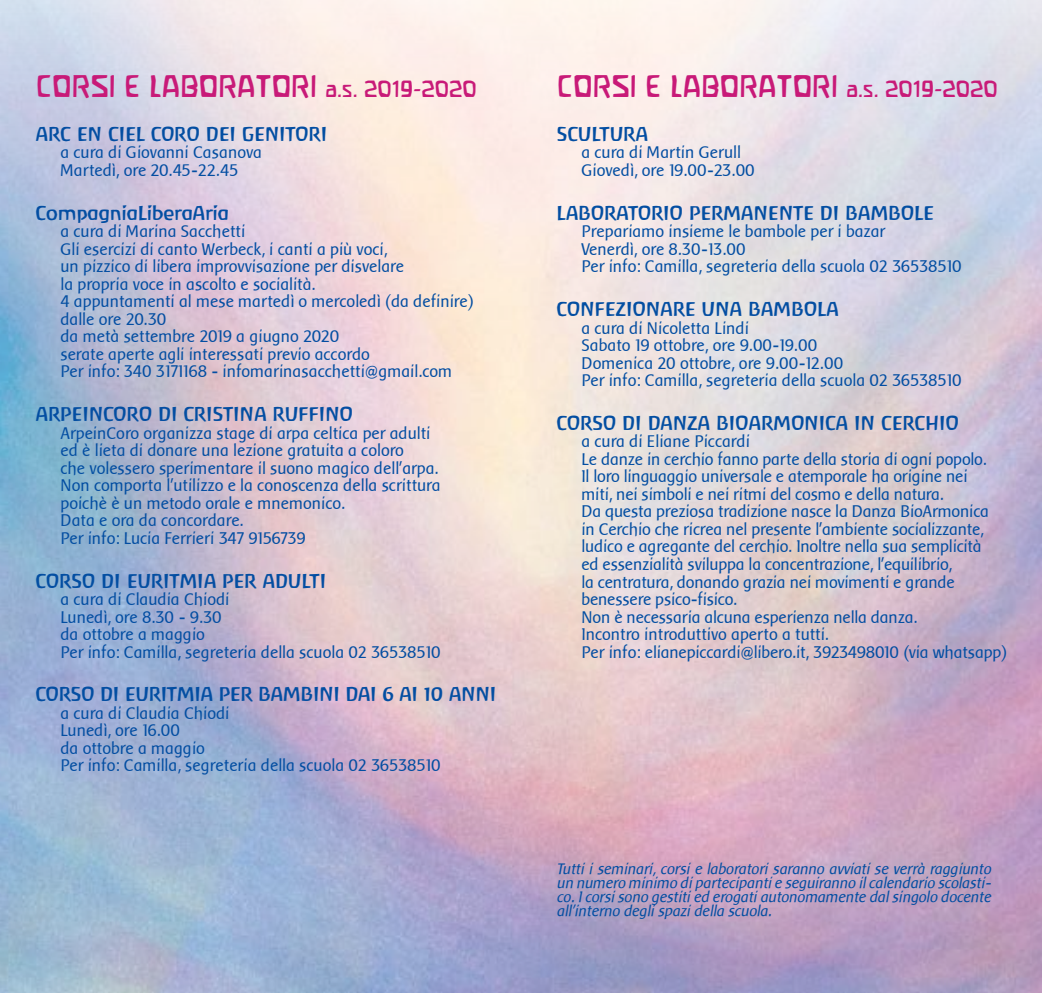
<style>
.page{position:relative;width:1042px;height:993px;background:#fff}
.page>*{position:absolute;margin:0;border:0;box-sizing:border-box;transform-origin:0 0}
.t1{font:28px "Waldorfschrift";color:#c81a78}
.t2{font:19.25px "Baar Antropos Aidfont";color:#034ea2}
.t3{font:17.5px/17.5px "Baar Sophia";color:#034ea2}
.t4{font:italic 15.75px/14px "Baar Sophia";letter-spacing:-.005em;color:#034ea2;text-align:justify}
.s1{font-size:21px}
</style>
<div class="page">
<img style="left:0;top:0;width:1042px;height:992px">
<h1 class="t1" style="left:36px;top:70px;width:442px">CORSI E LABORATORI <span class="s1">a.s. 2019-2020</span></h1>
<p class="t2" style="left:36px;top:122px;width:293px">ARC EN CIEL CORO DEI GENITORI</p>
<p class="t3" style="left:61px;top:144px;width:203px">a cura di Giovanni Casanova<br>Martedì, ore 20.45-22.45</p>
<p class="t2" style="left:36px;top:201px;width:195px">CompagniaLiberaAria</p>
<p class="t3" style="left:61px;top:223px;width:415px">a cura di Marina Sacchetti<br>Gli esercizi di canto Werbeck, i canti a più voci,<br>un pizzico di libera improvvisazione per disvelare<br>la propria voce in ascolto e socialità.<br>4 appuntamenti al mese martedì o mercoledì (da definire) dalle ore 20.30<br>da metà settembre 2019 a giugno 2020<br>serate aperte agli interessati previo accordo<br>Per info: 340 3171168 - infomarinasacchetti@gmail.com</p>
<p class="t2" style="left:36px;top:402px;width:319px">ARPEINCORO DI CRISTINA RUFFINO</p>
<p class="t3" style="left:61px;top:424px;width:381px">ArpeinCoro organizza stage di arpa celtica per adulti ed è lieta di donare una lezione gratuita a coloro<br>che volessero sperimentare il suono magico dell’arpa.<br>Non comporta l’utilizzo e la conoscenza della scrittura poichè è un metodo orale e mnemonico.<br>Data e ora da concordare.<br>Per info: Lucia Ferrieri 347 9156739</p>
<p class="t2" style="left:36px;top:568px;width:292px">CORSO DI EURITMIA PER ADULTI</p>
<p class="t3" style="left:61px;top:590px;width:382px">a cura di Claudia Chiodi<br>Lunedì, ore 8.30 - 9.30<br>da ottobre a maggio<br>Per info: Camilla, segreteria della scuola 02 36538510</p>
<p class="t2" style="left:36px;top:682px;width:462px">CORSO DI EURITMIA PER BAMBINI DAI 6 AI 10 ANNI</p>
<p class="t3" style="left:61px;top:704px;width:382px">a cura di Claudia Chiodi<br>Lunedì, ore 16.00<br>da ottobre a maggio<br>Per info: Camilla, segreteria della scuola 02 36538510</p>
<h1 class="t1" style="left:557px;top:70px;width:442px">CORSI E LABORATORI <span class="s1">a.s. 2019-2020</span></h1>
<p class="t2" style="left:557px;top:122px;width:93px">SCULTURA</p>
<p class="t3" style="left:582px;top:144px;width:175px">a cura di Martin Gerull<br>Giovedì, ore 19.00-23.00</p>
<p class="t2" style="left:557px;top:201px;width:379px">LABORATORIO PERMANENTE DI BAMBOLE</p>
<p class="t3" style="left:582px;top:223px;width:382px">Prepariamo insieme le bambole per i bazar<br>Venerdì, ore 8.30-13.00<br>Per info: Camilla, segreteria della scuola 02 36538510</p>
<p class="t2" style="left:557px;top:297px;width:283px">CONFEZIONARE UNA BAMBOLA</p>
<p class="t3" style="left:582px;top:319px;width:382px">a cura di Nicoletta Lindi<br>Sabato 19 ottobre, ore 9.00-19.00<br>Domenica 20 ottobre, ore 9.00-12.00<br>Per info: Camilla, segreteria della scuola 02 36538510</p>
<p class="t2" style="left:557px;top:411px;width:404px">CORSO DI DANZA BIOARMONICA IN CERCHIO</p>
<p class="t3" style="left:582px;top:433px;width:427px">a cura di Eliane Piccardi<br>Le danze in cerchio fanno parte della storia di ogni popolo.<br>Il loro linguaggio universale e atemporale ha origine nei<br>miti, nei simboli e nei ritmi del cosmo e della natura.<br>Da questa preziosa tradizione nasce la Danza BioArmonica<br>in Cerchio che ricrea nel presente l’ambiente socializzante, ludico e agregante del cerchio. Inoltre nella sua semplicità<br>ed essenzialità sviluppa la concentrazione, l’equilibrio,<br>la centratura, donando grazia nei movimenti e grande benessere psico-fisico.<br>Non è necessaria alcuna esperienza nella danza.<br>Incontro introduttivo aperto a tutti.<br>Per info: elianepiccardi@libero.it, 3923498010 (via whatsapp)</p>
<p class="t4" style="left:557px;top:861px;width:436px">Tutti i seminari, corsi e laboratori saranno avviati se verrà raggiunto un numero minimo di partecipanti e seguiranno il calendario scolasti&shy;co. I corsi sono gestiti ed erogati autonomamente dal singolo docente all’interno degli spazi della scuola.</p>
</div>
